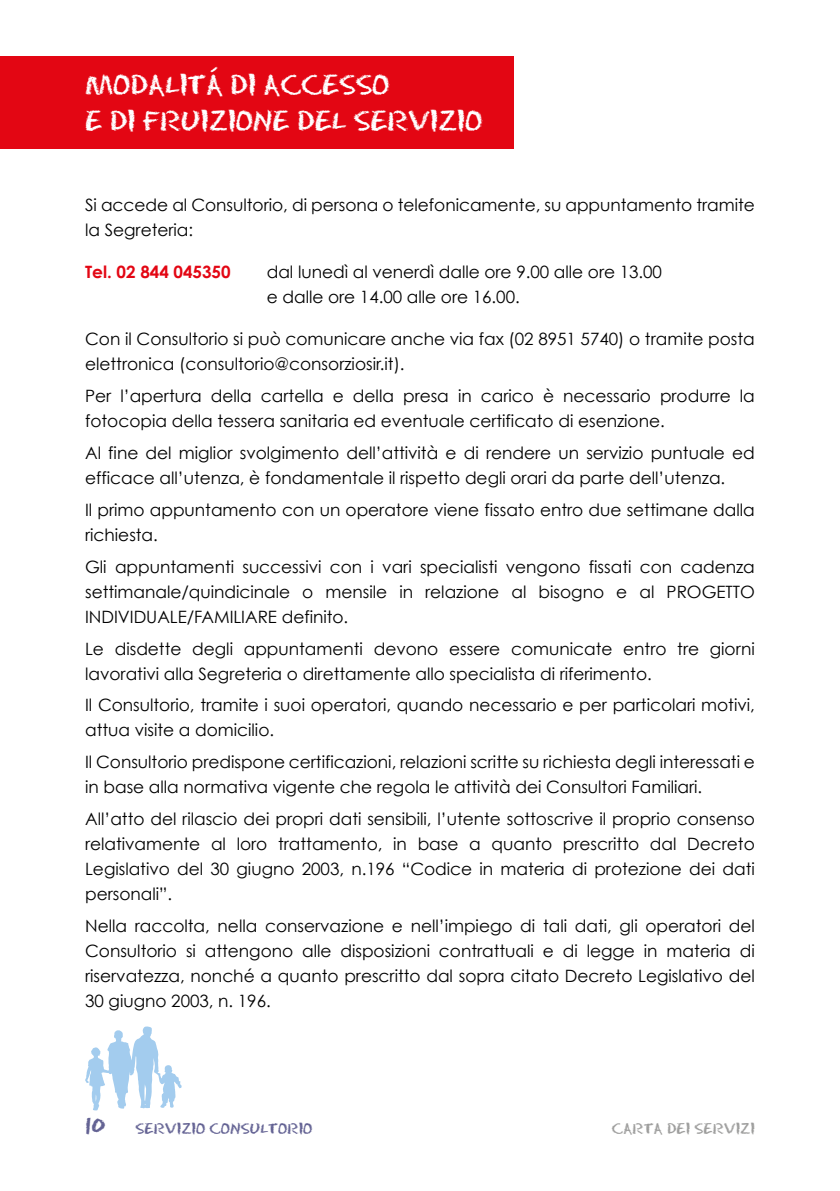
<style>
.page{position:relative;width:840px;height:1191px;background:#fff}
.page>*{position:absolute;margin:0;border:0;box-sizing:border-box;transform-origin:0 0}
.t1{font:30px/36px "Eraser Dust";letter-spacing:-.01em;color:#fff}
.t2{font:17px/25px "Century Gothic";color:#000}
.t3{font:700 17px "Century Gothic";color:#e30613}
.t4{font:16px "Eraser Dust";color:#636293}
.t5{font:16px "Eraser Dust";color:#9d9d9c}
.s1{font-size:24px}
</style>
<div class="page">
<svg style="left:85px;top:1026px;width:97px;height:84px"></svg>
<div style="left:0;top:57px;width:513px;height:92px;background:#e30613"></div>
<h1 class="t1" style="left:85px;top:65px;width:398px">MODALITÁ DI ACCESSO<br>E DI FRUIZIONE DEL SERVIZIO</h1>
<p class="t2" style="left:85px;top:192px;width:671px">Si accede al Consultorio, di persona o telefonicamente, su appuntamento tramite la Segreteria:</p>
<p class="t3" style="left:85px;top:259px;width:147px">Tel. 02 844 045350</p>
<p class="t2" style="left:266px;top:259px;width:396px">dal lunedì al venerdì dalle ore 9.00 alle ore 13.00 e dalle ore 14.00 alle ore 16.00.</p>
<p class="t2" style="left:85px;top:326px;width:670px">Con il Consultorio si può comunicare anche via fax (02 8951 5740) o tramite posta elettronica (consultorio@consorziosir.it).</p>
<p class="t2" style="left:85px;top:383px;width:671px">Per l’apertura della cartella e della presa in carico è necessario produrre la fotocopia della tessera sanitaria ed eventuale certificato di esenzione.</p>
<p class="t2" style="left:85px;top:440px;width:671px">Al fine del miglior svolgimento dell’attività e di rendere un servizio puntuale ed efficace all’utenza, è fondamentale il rispetto degli orari da parte dell’utenza.</p>
<p class="t2" style="left:85px;top:497px;width:670px">Il primo appuntamento con un operatore viene fissato entro due settimane dalla richiesta.</p>
<p class="t2" style="left:85px;top:554px;width:671px;text-align:justify">Gli appuntamenti successivi con i vari specialisti vengono fissati con cadenza settimanale/quindicinale o mensile in relazione al bisogno e al PROGETTO INDIVIDUALE/FAMILIARE definito.</p>
<p class="t2" style="left:85px;top:635px;width:671px">Le disdette degli appuntamenti devono essere comunicate entro tre giorni lavorativi alla Segreteria o direttamente allo specialista di riferimento.</p>
<p class="t2" style="left:85px;top:692px;width:671px">Il Consultorio, tramite i suoi operatori, quando necessario e per particolari motivi, attua visite a domicilio.</p>
<p class="t2" style="left:85px;top:749px;width:671px">Il Consultorio predispone certificazioni, relazioni scritte su richiesta degli interessati e in base alla normativa vigente che regola le attività dei Consultori Familiari.</p>
<p class="t2" style="left:85px;top:806px;width:670px;text-align:justify">All’atto del rilascio dei propri dati sensibili, l’utente sottoscrive il proprio consenso relativamente al loro trattamento, in base a quanto prescritto dal Decreto Legislativo del 30 giugno 2003, n.196 “Codice in materia di protezione dei dati personali”.</p>
<p class="t2" style="left:85px;top:913px;width:671px;text-align:justify">Nella raccolta, nella conservazione e nell’impiego di tali dati, gli operatori del Consultorio si attengono alle disposizioni contrattuali e di legge in materia di riservatezza, nonché a quanto prescritto dal sopra citato Decreto Legislativo del 30 giugno 2003, n. 196.</p>
<p class="t4" style="left:85px;top:1117px;width:229px"><span class="s1">10</span> SERVIZIO CONSULTORIO</p>
<p class="t5" style="left:611px;top:1117px;width:144px">CARTA DEI SERVIZI</p>
</div>
